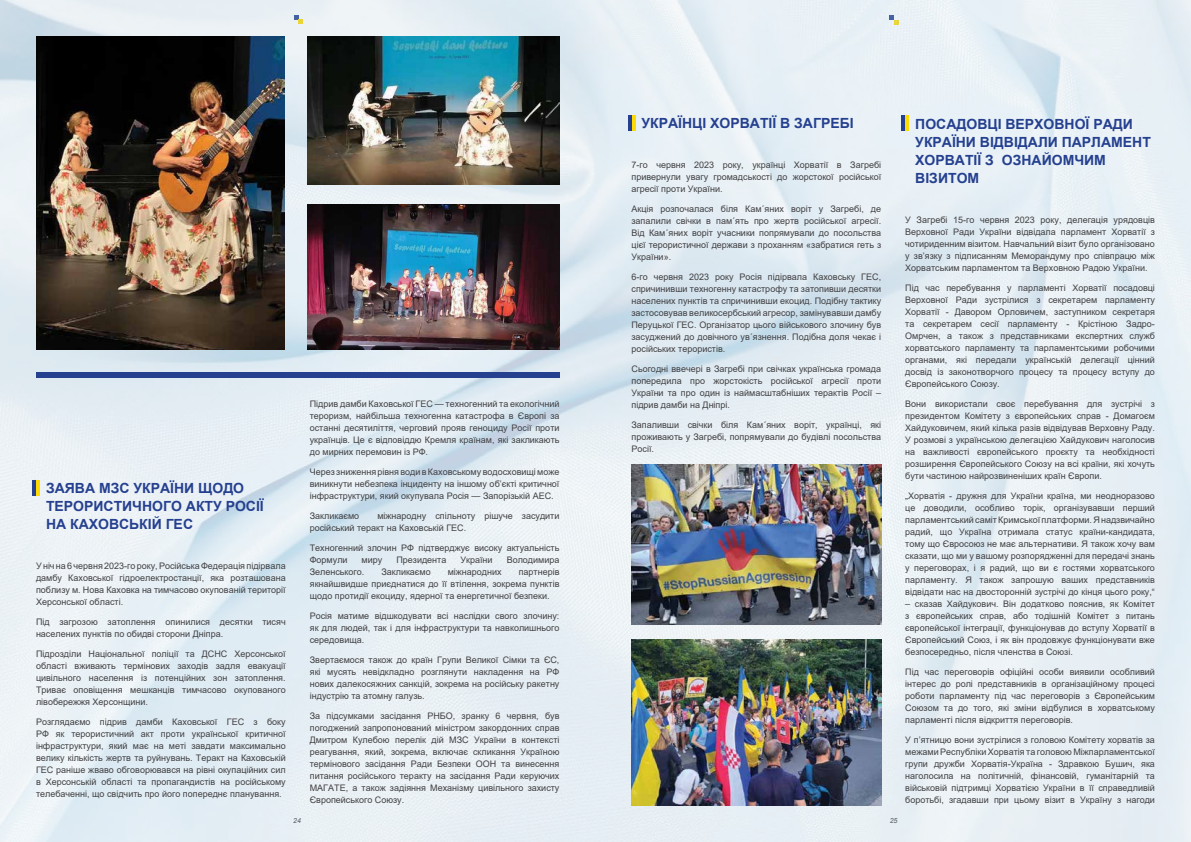
<style>
.page{position:relative;width:1191px;height:842px;background:#fff}
.page>*{position:absolute;margin:0;border:0;box-sizing:border-box;transform-origin:0 0}
.t1{font:700 14px/18px "Arial";color:#25408f}
.t2{font:9px/12px "Arial";color:#414042;text-align:justify}
.t3{font:italic 7px "Arial";color:#414042}
</style>
<div class="page">
<img style="left:0;top:0;width:1191px;height:842px">
<img style="left:307px;top:204px;width:252px;height:145px">
<div style="left:36px;top:372px;width:523px;height:6px;background:#25408f"></div>
<img style="left:631px;top:639px;width:250px;height:167px">
<img style="left:631px;top:465px;width:250px;height:159px">
<img style="left:36px;top:36px;width:248px;height:313px">
<img style="left:307px;top:36px;width:252px;height:149px">
<hr style="left:32px;top:480px;width:4px;height:16px;background:#25408f">
<hr style="left:36px;top:480px;width:4px;height:16px;background:#fdd905">
<hr style="left:628px;top:115px;width:3px;height:16px;background:#25408f">
<hr style="left:632px;top:115px;width:3px;height:16px;background:#fdd905">
<hr style="left:901px;top:115px;width:3px;height:16px;background:#25408f">
<hr style="left:905px;top:115px;width:3px;height:16px;background:#fdd905">
<h1 class="t1" style="left:46px;top:480px;width:219px">ЗАЯВА МЗС УКРАЇНИ ЩОДО<br>ТЕРОРИСТИЧНОГО АКТУ РОСІЇ<br>НА КАХОВСЬКІЙ ГЕС</h1>
<p class="t2" style="left:36px;top:560px;width:251px">У ніч на 6 червня 2023-го року, Російська Федерація підірвала дамбу Каховської гідроелектростанції, яка розташована поблизу м. Нова Каховка на тимчасово окупованій території Херсонської області.</p>
<p class="t2" style="left:36px;top:616px;width:251px">Під загрозою затоплення опинилися десятки тисяч населених пунктів по обидві сторони Дніпра.</p>
<p class="t2" style="left:36px;top:648px;width:251px">Підрозділи Національної поліції та ДСНС Херсонської області вживають термінових заходів задля евакуації цивільного населення із потенційних зон затоплення.<br>Триває оповіщення мешканців тимчасово окупованого лівобережжя Херсонщини.</p>
<p class="t2" style="left:36px;top:716px;width:251px">Розглядаємо підрив дамби Каховської ГЕС з боку РФ як терористичний акт проти української критичної інфраструктури, який має на меті завдати максимально велику кількість жертв та руйнувань. Теракт на Каховській ГЕС раніше жваво обговорювався на рівні окупаційних сил в Херсонській області та пропагандистів на російському телебаченні, що свідчить про його попереднє планування.</p>
<p class="t2" style="left:310px;top:398px;width:251px">Підрив дамби Каховської ГЕС — техногенний та екологічний тероризм, найбільша техногенна катастрофа в Європі за останні десятиліття, черговий прояв геноциду Росії проти українців. Це є відповіддю Кремля країнам, які закликають до мирних перемовин із РФ.</p>
<p class="t2" style="left:310px;top:466px;width:251px">Через зниження рівня води в Каховському водосховищі може виникнути небезпека інциденту на іншому об’єкті критичної інфраструктури, який окупувала Росія — Запорізькій АЕС.</p>
<p class="t2" style="left:310px;top:510px;width:51px">Закликаємо</p>
<p class="t2" style="left:310px;top:510px;width:251px;text-indent:68px">міжнародну спільноту рішуче засудити російський теракт на Каховській ГЕС.</p>
<p class="t2" style="left:310px;top:542px;width:251px">Техногенний злочин РФ підтверджує високу актуальність<br>Формули</p>
<p class="t2" style="left:362px;top:554px;width:22px">миру</p>
<p class="t2" style="left:396px;top:554px;width:51px">Президента</p>
<p class="t2" style="left:460px;top:554px;width:34px">України</p>
<p class="t2" style="left:507px;top:554px;width:54px">Володимира</p>
<p class="t2" style="left:310px;top:566px;width:56px">Зеленського.</p>
<p class="t2" style="left:381px;top:566px;width:51px">Закликаємо</p>
<p class="t2" style="left:448px;top:566px;width:55px">міжнародних</p>
<p class="t2" style="left:310px;top:566px;width:251px;text-indent:209px">партнерів якнайшвидше приєднатися до її втілення, зокрема пунктів щодо протидії екоциду, ядерної та енергетичної безпеки.</p>
<p class="t2" style="left:310px;top:610px;width:251px">Росія матиме відшкодувати всі наслідки свого злочину: як для людей, так і для інфраструктури та навколишнього середовища.</p>
<p class="t2" style="left:310px;top:654px;width:251px">Звертаємося також до країн Групи Великої Сімки та ЄС, які мусять невідкладно розглянути накладення на РФ нових далекосяжних санкцій, зокрема на російську ракетну індустрію та атомну галузь.</p>
<p class="t2" style="left:310px;top:710px;width:251px">За підсумками засідання РНБО, зранку 6 червня, був погоджений запропонований міністром закордонних справ Дмитром Кулебою перелік дій МЗС України в контексті реагування, який, зокрема, включає скликання Україною термінового засідання Ради Безпеки ООН та винесення питання російського теракту на засідання Ради керуючих МАГАТЕ, а також задіяння Механізму цивільного захисту Європейського Союзу.</p>
<h1 class="t1" style="left:641px;top:115px;width:214px">УКРАЇНЦІ ХОРВАТІЇ В ЗАГРЕБІ</h1>
<p class="t2" style="left:631px;top:159px;width:251px">7-го червня 2023 року, українці Хорватії в Загребі привернули увагу громадськості до жорстокої російської агресії проти України.</p>
<p class="t2" style="left:631px;top:203px;width:251px">Акція розпочалася біля Кам´яних воріт у Загребі, де запалили свічки в пам´ять про жертв російської агресії.<br>Від Кам´яних воріт учасники попрямували до посольства цієї терористичної держави з проханням «забратися геть з України».</p>
<p class="t2" style="left:631px;top:271px;width:251px">6-го червня 2023 року Росія підірвала Каховську ГЕС, спричинивши техногенну катастрофу та затопивши десятки населених пунктів та спричинивши екоцид. Подібну тактику застосовував великосербський агресор, замінувавши дамбу Перуцької ГЕС. Організатор цього військового злочину був засуджений до довічного ув´язнення. Подібна доля чекає і російських терористів.</p>
<p class="t2" style="left:631px;top:363px;width:251px">Сьогодні ввечері в Загребі при свічках українська громада попередила про жорстокість російської агресії проти України та про один із наймасштабніших терактів Росії – підрив дамби на Дніпрі.</p>
<p class="t2" style="left:631px;top:419px;width:251px">Запаливши свічки біля Кам´яних воріт, українці, які проживають у Загребі, попрямували до будівлі посольства Росії.</p>
<h1 class="t1" style="left:915px;top:115px;width:237px">ПОСАДОВЦІ ВЕРХОВНОЇ РАДИ<br>УКРАЇНИ ВІДВІДАЛИ ПАРЛАМЕНТ<br>ХОРВАТІЇ З ОЗНАЙОМЧИМ<br>ВІЗИТОМ</h1>
<p class="t2" style="left:905px;top:213px;width:251px">У Загребі 15-го червня 2023 року, делегація урядовців Верховної Ради України відвідала парламент Хорватії з чотириденним візитом. Навчальний візит було організовано у зв’язку з підписанням Меморандуму про співпрацю між Хорватським парламентом та Верховною Радою України.</p>
<p class="t2" style="left:905px;top:281px;width:251px">Під час перебування у парламенті Хорватії посадовці Верховної Ради зустрілися з секретарем парламенту Хорватії - Давором Орловичем, заступником секретаря та секретарем сесії парламенту - Крістіною Задро-Омрчен, а також з представниками експертних служб хорватського парламенту та парламентськими робочими органами, які передали українській делегації цінний досвід із законотворчого процесу та процесу вступу до Європейського Союзу.</p>
<p class="t2" style="left:905px;top:397px;width:251px">Вони використали своє перебування для зустрічі з президентом Комітету з європейських справ - Домагоєм Хайдуковичем, який кілька разів відвідував Верховну Раду.<br>У розмові з українською делегацією Хайдукович наголосив на важливості європейського проєкту та необхідності розширення Європейського Союзу на всі країни, які хочуть бути частиною найрозвиненіших країн Європи.</p>
<p class="t2" style="left:905px;top:489px;width:251px">„Хорватія - дружня для України країна, ми неодноразово це доводили, особливо торік, організувавши перший парламентський саміт Кримської платформи. Я надзвичайно радий, що Україна отримала статус країни-кандидата, тому що Євросоюз не має альтернативи. Я також хочу вам сказати, що ми у вашому розпорядженні для передачі знань у переговорах, і я радий, що ви є гостями хорватського парламенту. Я також запрошую ваших представників відвідати нас на двосторонній зустрічі до кінця цього року,“</p>
<p class="t2" style="left:905px;top:597px;width:251px">– сказав Хайдукович. Він додатково пояснив, як Комітет з європейських справ, або тодішній Комітет з питань європейської інтеграції, функціонував до вступу Хорватії в Європейський Союз, і як він продовжує функціонувати вже безпосередньо, після членства в Союзі.</p>
<p class="t2" style="left:905px;top:665px;width:251px">Під час переговорів офіційні особи виявили особливий інтерес до ролі представників в організаційному процесі роботи парламенту під час переговорів з Європейським Союзом та до того, які зміни відбулися в хорватському парламенті після відкриття переговорів.</p>
<p class="t2" style="left:905px;top:733px;width:251px">У п’ятницю вони зустрілися з головою Комітету хорватів за межами Республіки Хорватія та головою Міжпарламентської групи дружби Хорватія-Україна - Здравкою Бушич, яка наголосила на політичній, фінансовій, гуманітарній та військовій підтримці Хорватією України в її справедливій боротьбі, згадавши при цьому візит в Україну з нагоди</p>
<p class="t3" style="left:293px;top:816px;width:9px">24</p>
<p class="t3" style="left:889px;top:816px;width:9px">25</p>
</div>
